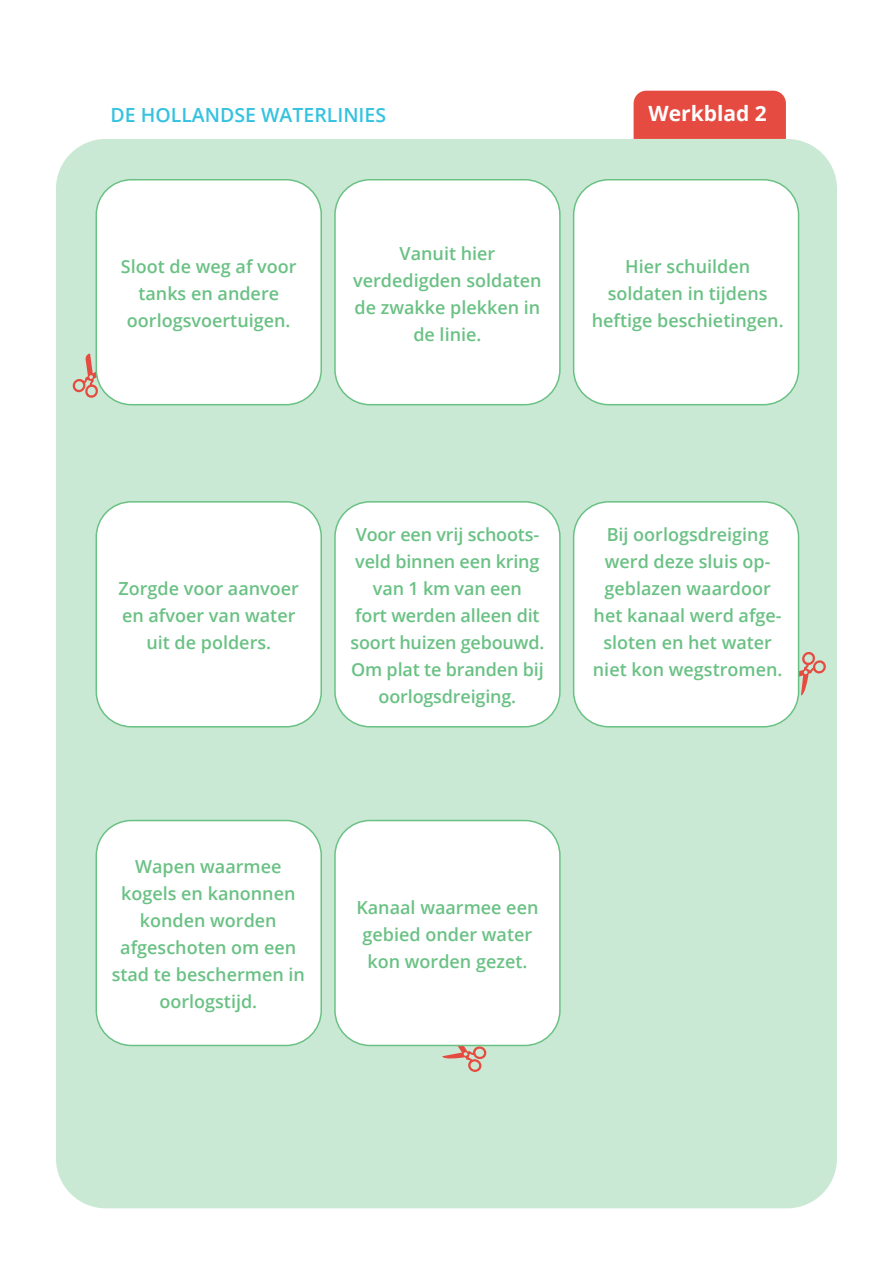
<style>
.page{position:relative;width:893px;height:1263px;background:#fff}
.page>*{position:absolute;margin:0;border:0;box-sizing:border-box;transform-origin:0 0}
.t1{font:700 21px "Open Sans";color:#fff}
.t2{font:600 19.5px "Open Sans";color:#35c2e0}
.t3{font:600 18px/27px "Open Sans";color:#6ac184;text-align:center}
</style>
<div class="page">
<div style="left:56px;top:139px;width:781px;height:1069px;background:#cae9d4;border-radius:50px"></div>
<svg style="left:799px;top:651px;width:27px;height:45px"></svg>
<svg style="left:442px;top:1046px;width:45px;height:26px"></svg>
<svg style="left:72px;top:354px;width:37px;height:44px"></svg>
<div style="left:96px;top:502px;width:225px;height:225px;background:#fff;border-radius:35px"></div>
<div style="left:96px;top:501px;width:226px;height:226px;border:2px solid #6ac184;border-radius:35px"></div>
<div style="left:335px;top:180px;width:225px;height:225px;background:#fff;border-radius:35px"></div>
<div style="left:334px;top:179px;width:227px;height:226px;border:2px solid #6ac184;border-radius:35px"></div>
<div style="left:574px;top:502px;width:224px;height:225px;background:#fff;border-radius:35px"></div>
<div style="left:573px;top:501px;width:226px;height:226px;border:2px solid #6ac184;border-radius:35px"></div>
<div style="left:96px;top:180px;width:225px;height:225px;background:#fff;border-radius:35px"></div>
<div style="left:96px;top:179px;width:226px;height:226px;border:2px solid #6ac184;border-radius:35px"></div>
<div style="left:96px;top:820px;width:225px;height:225px;background:#fff;border-radius:35px"></div>
<div style="left:96px;top:820px;width:226px;height:226px;border:2px solid #6ac184;border-radius:35px"></div>
<div style="left:335px;top:502px;width:225px;height:225px;background:#fff;border-radius:35px"></div>
<div style="left:334px;top:501px;width:227px;height:226px;border:2px solid #6ac184;border-radius:35px"></div>
<div style="left:574px;top:180px;width:224px;height:225px;background:#fff;border-radius:35px"></div>
<div style="left:573px;top:179px;width:226px;height:226px;border:2px solid #6ac184;border-radius:35px"></div>
<div style="left:335px;top:820px;width:225px;height:225px;background:#fff;border-radius:35px"></div>
<div style="left:334px;top:820px;width:227px;height:226px;border:2px solid #6ac184;border-radius:35px"></div>
<div style="left:634px;top:91px;width:152px;height:48px;background:#e54b40"></div>
<p class="t2" style="left:111px;top:101px;width:277px">DE HOLLANDSE WATERLINIES</p>
<p class="t1" style="left:648px;top:99px;width:120px">Werkblad 2</p>
<p class="t3" style="left:353px;top:239px;width:190px">Vanuit hier verdedigden soldaten de zwakke plekken in de linie.</p>
<p class="t3" style="left:121px;top:252px;width:177px">Sloot de weg af voor tanks en andere oorlogsvoertuigen.</p>
<p class="t3" style="left:592px;top:252px;width:193px">Hier schuilden soldaten in tijdens heftige beschietingen.</p>
<p class="t3" style="left:118px;top:574px;width:182px">Zorgde voor aanvoer en afvoer van water uit de polders.</p>
<p class="t3" style="left:351px;top:520px;width:195px">Voor een vrij schoots&shy;veld binnen een kring van 1 km van een<br>fort werden alleen dit soort huizen gebouwd.<br>Om plat te branden bij oorlogsdreiging.</p>
<p class="t3" style="left:593px;top:520px;width:191px">Bij oorlogsdreiging werd deze sluis op&shy;geblazen waardoor het kanaal werd afge&shy;sloten en het water niet kon wegstromen.</p>
<p class="t3" style="left:112px;top:853px;width:195px">Wapen waarmee kogels en kanonnen konden worden afgeschoten om een stad te beschermen in oorlogstijd.</p>
<p class="t3" style="left:356px;top:893px;width:184px">Kanaal waarmee een gebied onder water kon worden gezet.</p>
</div>
